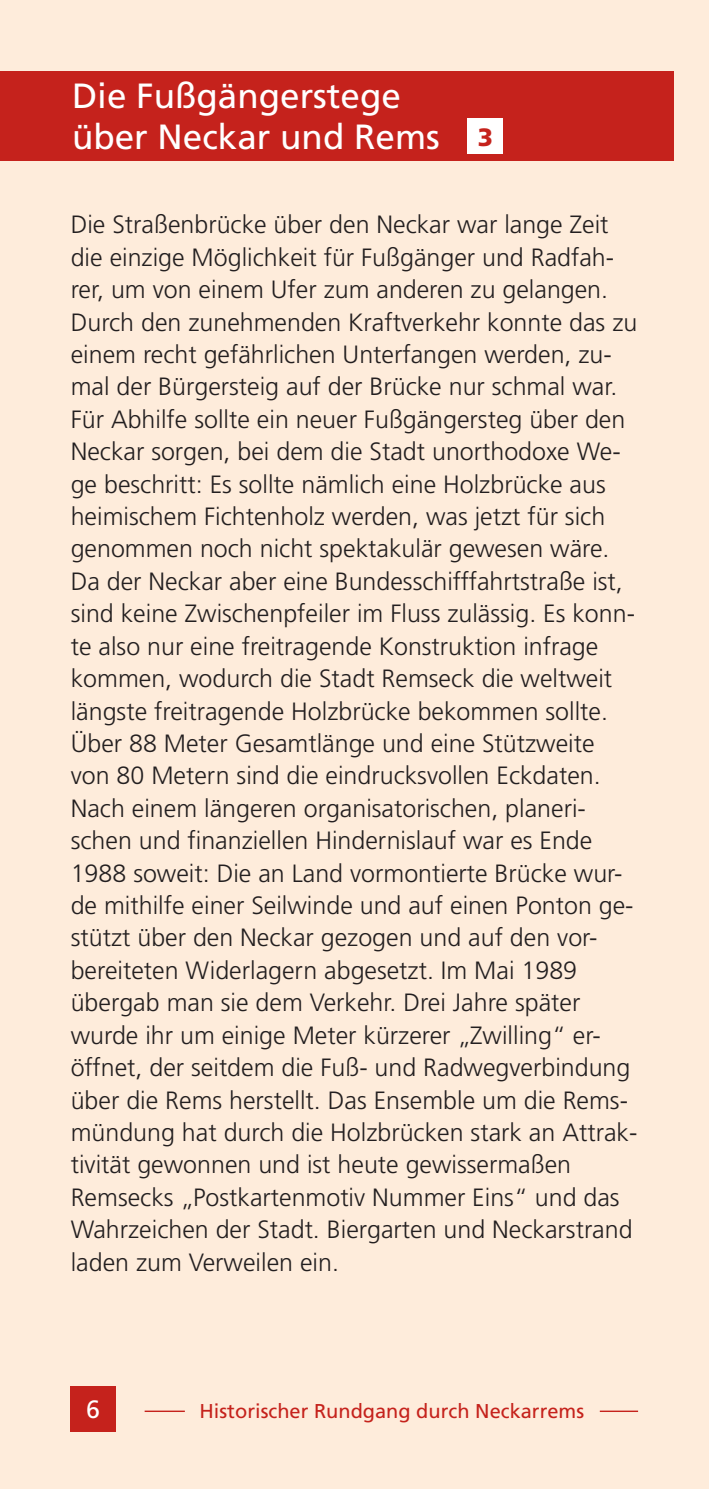
<style>
.page{position:relative;width:709px;height:1489px;background:#fff}
.page>*{position:absolute;margin:0;border:0;box-sizing:border-box;transform-origin:0 0}
.t1{font:35px/40.5px "Frutiger";color:#fff}
.t2{font:300 25px/32.5px "Frutiger";color:#231f20}
.t3{font:25px "Frutiger";color:#fff}
.t4{font:900 25px "Frutiger";color:#c5221c}
.t5{font:20px "Frutiger";color:#c5221c}
</style>
<div class="page">
<div style="left:0;top:0;width:709px;height:1488px;background:#feecdb"></div>
<div style="left:70px;top:1385px;width:45px;height:46px;background:#c5221c"></div>
<div style="left:0;top:71px;width:673px;height:90px;background:#c5221c"></div>
<hr style="left:145px;top:1410px;width:40px;height:1px;background:#c5221c">
<hr style="left:600px;top:1410px;width:38px;height:1px;background:#c5221c">
<div style="left:467px;top:118px;width:35px;height:36px;background:#fff"></div>
<h1 class="t1" style="left:72px;top:78px;width:369px">Die Fußgängerstege über Neckar und Rems</h1>
<p class="t4" style="left:478px;top:126px;width:17px">3</p>
<p class="t2" style="left:71px;top:210px;width:568px">Die Straßenbrücke über den Neckar war lange Zeit die einzige Möglichkeit für Fußgänger und Radfah&shy;rer, um von einem Ufer zum anderen zu gelangen.<br>Durch den zunehmenden Kraftverkehr konnte das zu einem recht gefährlichen Unterfangen werden, zu&shy;mal der Bürgersteig auf der Brücke nur schmal war.<br>Für Abhilfe sollte ein neuer Fußgängersteg über den Neckar sorgen, bei dem die Stadt unorthodoxe We&shy;ge beschritt: Es sollte nämlich eine Holzbrücke aus heimischem Fichtenholz werden, was jetzt für sich genommen noch nicht spektakulär gewesen wäre.<br>Da der Neckar aber eine Bundesschifffahrtstraße ist, sind keine Zwischenpfeiler im Fluss zulässig. Es konn&shy;te also nur eine freitragende Konstruktion infrage kommen, wodurch die Stadt Remseck die weltweit längste freitragende Holzbrücke bekommen sollte.<br>Über 88 Meter Gesamtlänge und eine Stützweite von 80 Metern sind die eindrucksvollen Eckdaten.<br>Nach einem längeren organisatorischen, planeri&shy;schen und finanziellen Hindernislauf war es Ende 1988 soweit: Die an Land vormontierte Brücke wur&shy;de mithilfe einer Seilwinde und auf einen Ponton ge&shy;stützt über den Neckar gezogen und auf den vor&shy;bereiteten Widerlagern abgesetzt. Im Mai 1989 übergab man sie dem Verkehr. Drei Jahre später wurde ihr um einige Meter kürzerer „Zwilling“ er&shy;öffnet, der seitdem die Fuß- und Radwegverbindung über die Rems herstellt. Das Ensemble um die Rems&shy;mündung hat durch die Holzbrücken stark an Attrak&shy;tivität gewonnen und ist heute gewissermaßen Remsecks „Postkartenmotiv Nummer Eins“ und das Wahrzeichen der Stadt. Biergarten und Neckarstrand laden zum Verweilen ein.</p>
<p class="t3" style="left:86px;top:1398px;width:15px">6</p>
<p class="t5" style="left:199px;top:1401px;width:386px">Historischer Rundgang durch Neckarrems</p>
</div>
